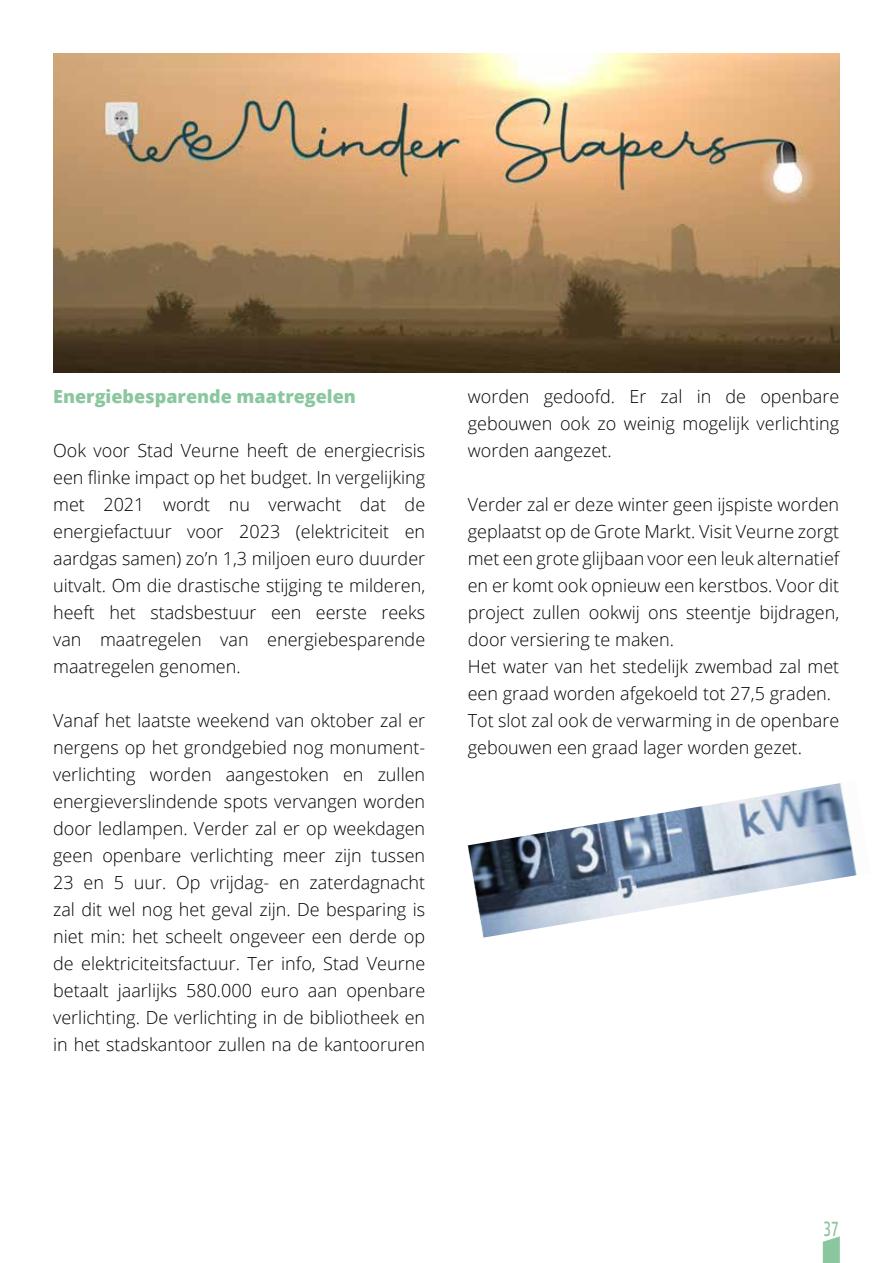
<style>
.page{position:relative;width:893px;height:1263px;background:#fff}
.page>*{position:absolute;margin:0;border:0;box-sizing:border-box;transform-origin:0 0}
.t1{font:21px "HP Simplified";color:#8bc79e;scale:.7 1}
.t2{font:300 18px/27px "Open Sans";color:#000;text-align:justify}
.t3{font:800 18px "Open Sans";color:#8bc79e}
</style>
<div class="page">
<img style="left:53px;top:53px;width:787px;height:319px">
<img style="left:468px;top:783px;width:389px;height:155px">
<svg style="left:823px;top:1236px;width:17px;height:27px"></svg>
<p class="t3" style="left:53px;top:383px;width:304px">Energiebesparende maatregelen</p>
<p class="t2" style="left:53px;top:436px;width:374px">Ook voor Stad Veurne heeft de energiecrisis een flinke impact op het budget. In vergelijking met 2021 wordt nu verwacht dat de energiefactuur voor 2023 (elektriciteit en aardgas samen) zo’n 1,3 miljoen euro duurder uitvalt. Om die drastische stijging te milderen, heeft het stadsbestuur een eerste reeks van maatregelen van energiebesparende maatregelen genomen.</p>
<p class="t2" style="left:53px;top:706px;width:374px">Vanaf het laatste weekend van oktober zal er nergens op het grondgebied nog monument&shy;verlichting worden aangestoken en zullen energieverslindende spots vervangen worden door ledlampen. Verder zal er op weekdagen geen openbare verlichting meer zijn tussen 23 en 5 uur. Op vrijdag- en zaterdagnacht zal dit wel nog het geval zijn. De besparing is niet min: het scheelt ongeveer een derde op de elektriciteitsfactuur. Ter info, Stad Veurne betaalt jaarlijks 580.000 euro aan openbare verlichting. De verlichting in de bibliotheek en in het stadskantoor zullen na de kantooruren</p>
<p class="t2" style="left:468px;top:382px;width:373px">worden gedoofd. Er zal in de openbare gebouwen ook zo weinig mogelijk verlichting worden aangezet.</p>
<p class="t2" style="left:468px;top:490px;width:373px;text-align:left">Verder zal er deze winter geen ijspiste worden geplaatst op de Grote Markt. Visit Veurne zorgt met een grote glijbaan voor een leuk alternatief en er komt ook opnieuw een kerstbos. Voor dit project zullen ookwij ons steentje bijdragen, door versiering te maken.<br>Het water van het stedelijk zwembad zal met een graad worden afgekoeld tot 27,5 graden.<br>Tot slot zal ook de verwarming in de openbare gebouwen een graad lager worden gezet.</p>
<p class="t1" style="left:823px;top:1217px;width:24px">37</p>
</div>
